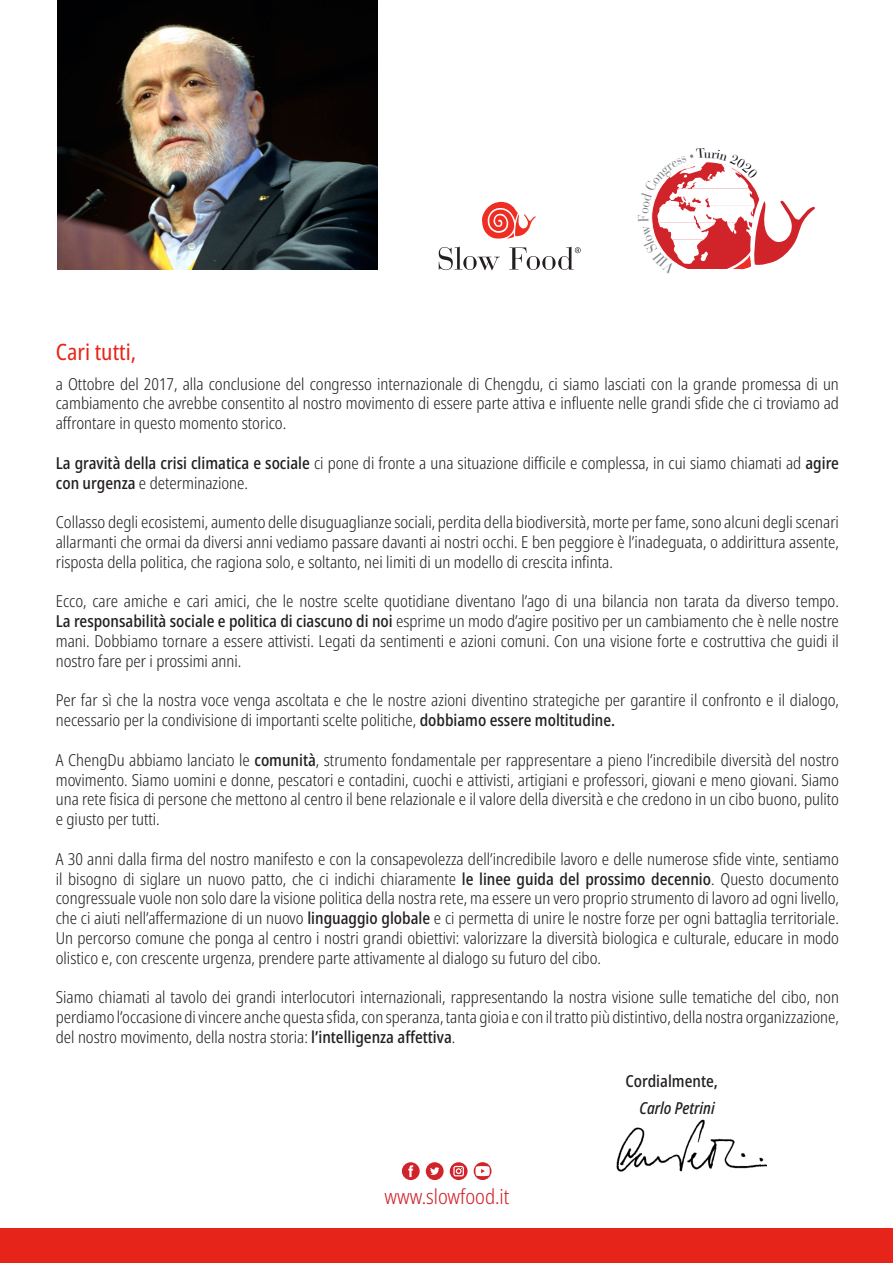
<style>
.page{position:relative;width:893px;height:1263px;background:#fff}
.page>*{position:absolute;margin:0;border:0;box-sizing:border-box;transform-origin:0 0}
.t1{font:condensed 22.5px "Noto Sans";color:#e72419}
.t2{font:300 condensed 20.7px "Noto Sans";color:#d1232a}
.t3{font:300 condensed 16.5px/19.8px "Noto Sans";color:#231f20;text-align:justify}
.t4{font:500 condensed 16.5px "Noto Sans";color:#231f20}
.t5{font:italic 500 condensed 16.5px "Noto Sans";color:#231f20}
.s1{font-weight:500}
</style>
<div class="page">
<img style="left:616px;top:1119px;width:150px;height:53px">
<img style="left:58px;top:1px;width:320px;height:268px">
<svg style="left:482px;top:202px;width:54px;height:37px"></svg>
<svg style="left:439px;top:246px;width:61px;height:24px"></svg>
<svg style="left:509px;top:246px;width:72px;height:24px"></svg>
<div style="left:0;top:1228px;width:893px;height:35px;background:#e72419"></div>
<div style="left:402px;top:1162px;width:18px;height:18px;background:#d1232a;border-radius:50%"></div>
<svg style="left:408px;top:1165px;width:5px;height:12px"></svg>
<div style="left:426px;top:1162px;width:18px;height:18px;background:#d1232a;border-radius:50%"></div>
<svg style="left:430px;top:1167px;width:9px;height:8px"></svg>
<svg style="left:450px;top:1162px;width:18px;height:18px"></svg>
<svg style="left:453px;top:1166px;width:11px;height:10px"></svg>
<svg style="left:474px;top:1162px;width:17px;height:18px"></svg>
<svg style="left:475px;top:1166px;width:15px;height:10px"></svg>
<svg style="left:651px;top:162px;width:164px;height:108px"></svg>
<p class="t1" style="left:56px;top:336px;width:82px">Cari tutti,</p>
<p class="t3" style="left:56px;top:374px;width:785px">a Ottobre del 2017, alla conclusione del congresso internazionale di Chengdu, ci siamo lasciati con la grande promessa di un cambiamento che avrebbe consentito al nostro movimento di essere parte attiva e influente nelle grandi sfide che ci troviamo ad affrontare in questo momento storico.</p>
<p class="t3" style="left:56px;top:453px;width:785px"><span class="s1">La gravità della crisi climatica e sociale</span> ci pone di fronte a una situazione difficile e complessa, in cui siamo chiamati ad <span class="s1">agire con urgenza</span> e determinazione.</p>
<p class="t3" style="left:56px;top:513px;width:785px">Collasso degli ecosistemi, aumento delle disuguaglianze sociali, perdita della biodiversità, morte per fame, sono alcuni degli scenari allarmanti che ormai da diversi anni vediamo passare davanti ai nostri occhi. E ben peggiore è l’inadeguata, o addirittura assente, risposta della politica, che ragiona solo, e soltanto, nei limiti di un modello di crescita infinta.</p>
<p class="t3" style="left:56px;top:592px;width:785px">Ecco, care amiche e cari amici, che le nostre scelte quotidiane diventano l’ago di una bilancia non tarata da diverso tempo.<br><span class="s1">La responsabilità sociale e politica di ciascuno di noi</span> esprime un modo d’agire positivo per un cambiamento che è nelle nostre mani. Dobbiamo tornare a essere attivisti. Legati da sentimenti e azioni comuni. Con una visione forte e costruttiva che guidi il nostro fare per i prossimi anni.</p>
<p class="t3" style="left:56px;top:691px;width:785px">Per far sì che la nostra voce venga ascoltata e che le nostre azioni diventino strategiche per garantire il confronto e il dialogo, necessario per la condivisione di importanti scelte politiche, <span class="s1">dobbiamo essere moltitudine.</span></p>
<p class="t3" style="left:56px;top:750px;width:785px">A ChengDu abbiamo lanciato le <span class="s1">comunità</span>, strumento fondamentale per rappresentare a pieno l’incredibile diversità del nostro movimento. Siamo uomini e donne, pescatori e contadini, cuochi e attivisti, artigiani e professori, giovani e meno giovani. Siamo una rete fisica di persone che mettono al centro il bene relazionale e il valore della diversità e che credono in un cibo buono, pulito e giusto per tutti.</p>
<p class="t3" style="left:56px;top:849px;width:785px">A 30 anni dalla firma del nostro manifesto e con la consapevolezza dell’incredibile lavoro e delle numerose sfide vinte, sentiamo il bisogno di siglare un nuovo patto, che ci indichi chiaramente <span class="s1">le linee guida del prossimo decennio</span>. Questo documento congressuale vuole non solo dare la visione politica della nostra rete, ma essere un vero proprio strumento di lavoro ad ogni livello, che ci aiuti nell’affermazione di un nuovo <span class="s1">linguaggio globale</span> e ci permetta di unire le nostre forze per ogni battaglia territoriale.<br>Un percorso comune che ponga al centro i nostri grandi obiettivi: valorizzare la diversità biologica e culturale, educare in modo olistico e, con crescente urgenza, prendere parte attivamente al dialogo su futuro del cibo.</p>
<p class="t3" style="left:56px;top:988px;width:785px">Siamo chiamati al tavolo dei grandi interlocutori internazionali, rappresentando la nostra visione sulle tematiche del cibo, non perdiamo l’occasione di vincere anche questa sfida, con speranza, tanta gioia e con il tratto più distintivo, della nostra organizzazione, del nostro movimento, della nostra storia: <span class="s1">l’intelligenza affettiva</span>.</p>
<p class="t4" style="left:625px;top:1069px;width:94px">Cordialmente,</p>
<p class="t2" style="left:384px;top:1182px;width:126px">www.slowfood.it</p>
<p class="t5" style="left:639px;top:1096px;width:77px">Carlo Petrini</p>
</div>
